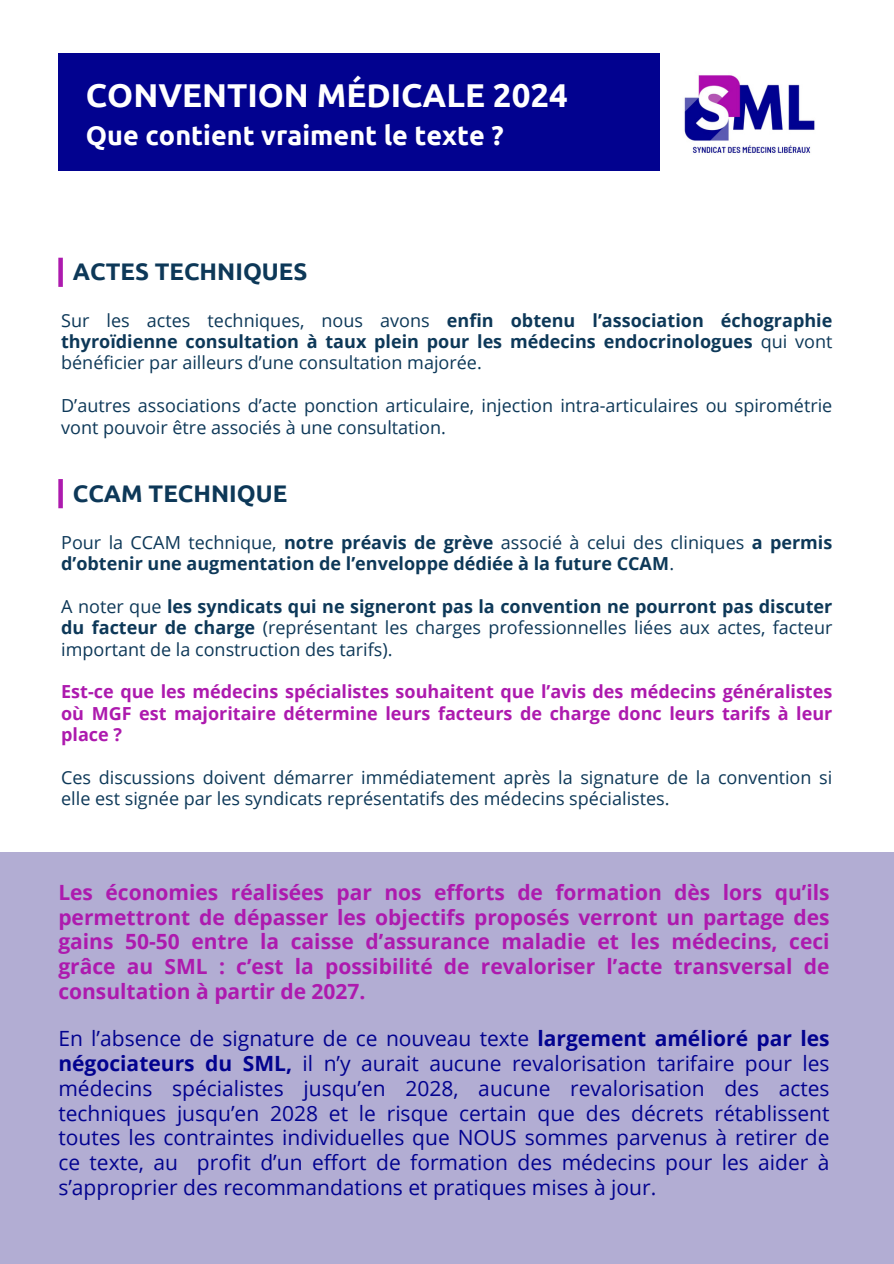
<style>
.page{position:relative;width:894px;height:1264px;background:#fff}
.page>*{position:absolute;margin:0;border:0;box-sizing:border-box;transform-origin:0 0}
.t1{font:700 33px "Ubuntu";color:#fff}
.t2{font:700 27px "Ubuntu";color:#fff}
.t3{font:700 24px "Ubuntu";color:#0d3858}
.t4{font:21px/24.8px "Open Sans";color:#02028f;text-align:justify}
.t5{font:700 21px/24.8px "Open Sans";color:#ad1aae;text-align:justify}
.t6{font:18px/21.3px "Open Sans";color:#0d3858}
.t7{font:700 18px/21.3px "Open Sans";color:#0d3858;text-align:justify}
.t8{font:700 18px/21.3px "Open Sans";color:#ad1aae;text-align:justify}
.s1{font-weight:400}
.s2{font-weight:700}
</style>
<div class="page">
<div style="left:58px;top:53px;width:602px;height:118px;background:#02028f"></div>
<div style="left:58px;top:258px;width:5px;height:29px;background:#ad1aae"></div>
<img style="left:684px;top:75px;width:131px;height:78px">
<div style="left:58px;top:479px;width:5px;height:29px;background:#ad1aae"></div>
<div style="left:0;top:851px;width:893px;height:412px;background:#b2add3"></div>
<h1 class="t1" style="left:86px;top:76px;width:483px">CONVENTION MÉDICALE 2024</h1>
<h2 class="t2" style="left:86px;top:120px;width:419px">Que contient vraiment le texte ?</h2>
<p class="t3" style="left:73px;top:258px;width:236px">ACTES TECHNIQUES</p>
<p class="t7" style="left:61px;top:309px;width:772px"><span class="s1">Sur les actes techniques, nous avons</span> enfin obtenu l’association échographie thyroïdienne consultation à taux plein pour les médecins endocrinologues <span class="s1">qui vont bénéficier par ailleurs d’une consultation majorée.</span></p>
<h2 class="t6" style="left:61px;top:394px;width:772px">D’autres associations d’acte ponction articulaire, injection intra-articulaires ou spirométrie vont pouvoir être associés à une consultation.</h2>
<p class="t3" style="left:73px;top:479px;width:216px">CCAM TECHNIQUE</p>
<h2 class="t7" style="left:61px;top:531px;width:772px"><span class="s1">Pour la CCAM technique,</span> notre préavis de grève <span class="s1">associé à celui des cliniques</span> a permis d’obtenir une augmentation de l’enveloppe dédiée à la future CCAM<span class="s1">.</span></h2>
<p class="t6" style="left:61px;top:595px;width:772px;text-align:justify">A noter que <span class="s2">les syndicats qui ne signeront pas la convention ne pourront pas discuter du facteur de charge</span> (représentant les charges professionnelles liées aux actes, facteur important de la construction des tarifs).</p>
<p class="t8" style="left:61px;top:681px;width:772px">Est-ce que les médecins spécialistes souhaitent que l’avis des médecins généralistes où MGF est majoritaire détermine leurs facteurs de charge donc leurs tarifs à leur place ?</p>
<h5 class="t6" style="left:61px;top:766px;width:772px">Ces discussions doivent démarrer immédiatement après la signature de la convention si elle est signée par les syndicats représentatifs des médecins spécialistes.</h5>
<h4 class="t5" style="left:58px;top:879px;width:772px">Les économies réalisées par nos efforts de formation dès lors qu’ils permettront de dépasser les objectifs proposés verront un partage des gains 50-50 entre la caisse d’assurance maladie et les médecins, ceci grâce au SML : c’est la possibilité de revaloriser l’acte transversal de consultation à partir de 2027.</h4>
<h3 class="t4" style="left:58px;top:1025px;width:772px">En l’absence de signature de ce nouveau texte <span class="s2">largement amélioré par les négociateurs du SML,</span> il n’y aurait aucune revalorisation tarifaire pour les médecins spécialistes jusqu’en 2028, aucune revalorisation des actes techniques jusqu’en 2028 et le risque certain que des décrets rétablissent toutes les contraintes individuelles que NOUS sommes parvenus à retirer de ce texte, au profit d’un effort de formation des médecins pour les aider à s’approprier des recommandations et pratiques mises à jour.</h3>
</div>
